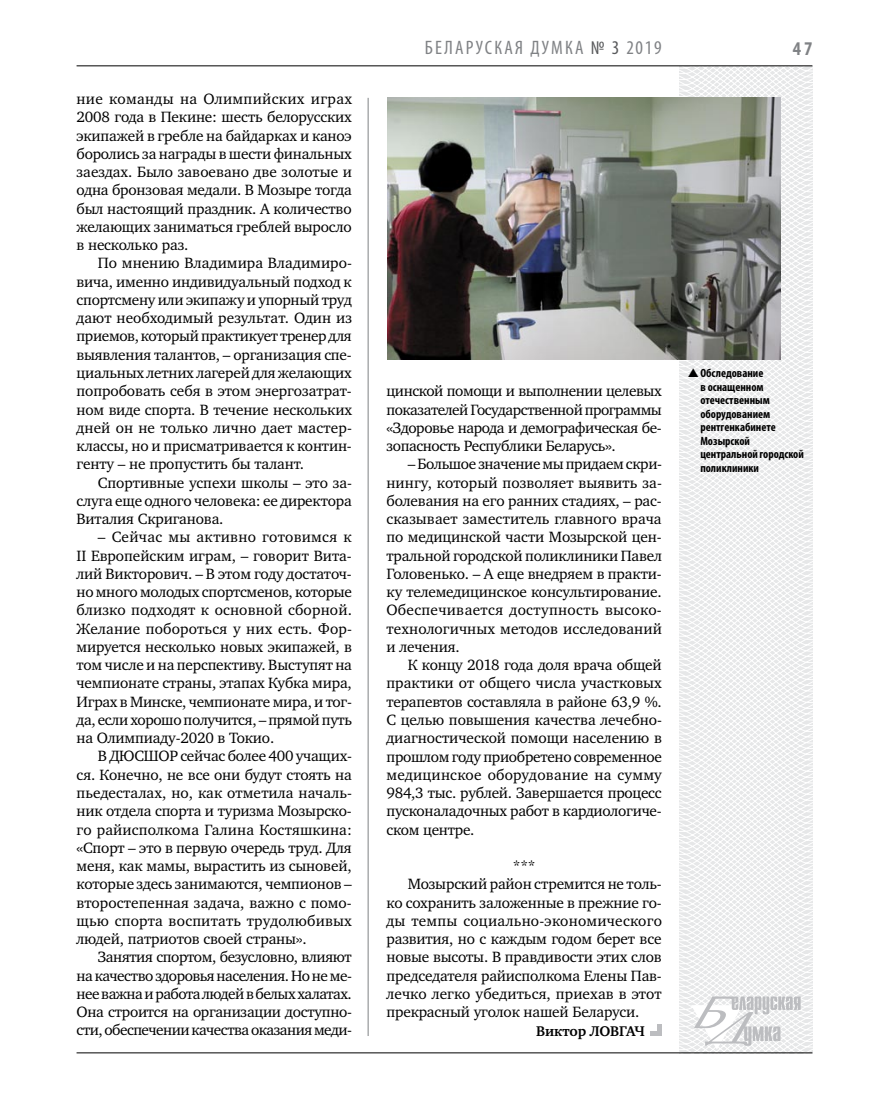
<style>
.page{position:relative;width:872px;height:1106px;background:#fff}
.page>*{position:absolute;margin:0;border:0;box-sizing:border-box;transform-origin:0 0}
.t1{font:condensed 19.5px "Myriad Pro";letter-spacing:.11em;color:#808285}
.t2{font:700 condensed 19.5px "Myriad Pro";color:#808285}
.t3{font:15.3px/18.3px "Charter C";letter-spacing:-.01em;color:#000;text-align:justify}
.t4{font:15.3px "Charter C";letter-spacing:.015em;color:#000}
.t5{font:700 14.4px "Charter C";letter-spacing:-.01em;color:#000}
.t6{font:700 condensed 12px/13.5px "Myriad Pro";color:#000}
.s1{color:#58595b}
</style>
<div class="page">
<hr style="left:368px;top:98px;width:1px;height:938px;background:#808285">
<svg style="left:621px;top:65px;width:192px;height:989px"></svg>
<svg style="left:691px;top:996px;width:109px;height:53px"></svg>
<hr style="left:77px;top:65px;width:735px;height:1px;background:#000">
<hr style="left:77px;top:1052px;width:735px;height:1px;background:#000">
<img style="left:387px;top:97px;width:393px;height:262px">
<div style="left:657px;top:1023px;width:5px;height:12px;background:#bcbdc0"></div>
<hr style="left:650px;top:1031px;width:12px;height:4px;background:#bcbdc0">
<svg style="left:688px;top:368px;width:10px;height:9px"></svg>
<p class="t3" style="left:77px;top:90px;width:277px">ние команды на Олимпийских играх 2008 года в Пекине: шесть белорусских экипажей в гребле на байдарках и каноэ боролись за награды в шести финальных заездах. Было завоевано две золотые и одна бронзовая медали. В Мозыре тогда был настоящий праздник. А количество желающих заниматься греблей выросло в несколько раз.</p>
<p class="t3" style="left:77px;top:254px;width:277px;text-indent:21px">По мнению Владимира Владимиро&shy;вича, именно индивидуальный подход к спортсмену или экипажу и упорный труд дают необходимый результат. Один из приемов, который практикует тренер для выявления талантов, – организация спе&shy;циальных летних лагерей для желающих попробовать себя в этом энергозатрат&shy;ном виде спорта. В течение нескольких дней он не только лично дает мастер&shy;классы, но и присматривается к контин&shy;генту – не пропустить бы талант.</p>
<p class="t3" style="left:77px;top:473px;width:277px;text-indent:21px">Спортивные успехи школы – это за&shy;слуга еще одного человека: ее директора Виталия Скриганова.</p>
<p class="t3" style="left:77px;top:528px;width:277px;text-indent:21px">– Сейчас мы активно готовимся к II Европейским играм, – говорит Вита&shy;лий Викторович. – В этом году достаточ&shy;но много молодых спортсменов, которые близко подходят к основной сборной.<br>Желание побороться у них есть. Фор&shy;мируется несколько новых экипажей, в том числе и на перспективу. Выступят на чемпионате страны, этапах Кубка мира, Играх в Минске, чемпионате мира, и тог&shy;да, если хорошо получится, – прямой путь на Олимпиаду-2020 в Токио.</p>
<p class="t3" style="left:77px;top:747px;width:277px;text-indent:21px">В ДЮСШОР сейчас более 400 учащих&shy;ся. Конечно, не все они будут стоять на пьедесталах, но, как отметила началь&shy;ник отдела спорта и туризма Мозырско&shy;го райисполкома Галина Костяшкина: «Спорт – это в первую очередь труд. Для меня, как мамы, вырастить из сыновей, которые здесь занимаются, чемпионов – второстепенная задача, важно с помо&shy;щью спорта воспитать трудолюбивых людей, патриотов своей страны».</p>
<p class="t3" style="left:77px;top:948px;width:277px;text-indent:21px">Занятия спортом, безусловно, влияют на качество здоровья населения. Но не ме&shy;нее важна и работа людей в белых халатах.<br>Она строится на организации доступно&shy;сти, обеспечении качества оказания меди-</p>
<p class="t1" style="left:425px;top:36px;width:129px">БЕЛАРУСКА Я ДУМКА</p>
<p class="t1" style="left:591px;top:36px;width:72px"><span class="s1">№ 3</span> 2019</p>
<p class="t2" style="left:793px;top:37px;width:21px">47</p>
<p class="t3" style="left:386px;top:382px;width:277px">цинской помощи и выполнении целевых показателей Государственной программы «Здоровье народа и демографическая бе&shy;зопасность Республики Беларусь».</p>
<p class="t3" style="left:386px;top:455px;width:277px;text-indent:21px">– Большое значение мы придаем скри&shy;нингу, который позволяет выявить за&shy;болевания на его ранних стадиях, – рас&shy;сказывает заместитель главного врача по медицинской части Мозырской цен&shy;тральной городской поликлиники Павел Головенько. – А еще внедряем в практи&shy;ку телемедицинское консультирование.<br>Обеспечивается доступность высоко&shy;технологичных методов исследований и лечения.</p>
<p class="t3" style="left:386px;top:656px;width:277px;text-indent:21px">К концу 2018 года доля врача общей практики от общего числа участковых терапевтов составляла в районе 63,9 %.<br>С целью повышения качества лечебно&shy;диагностической помощи населению в прошлом году приобретено современное медицинское оборудование на сумму 984,3 тыс. рублей. Завершается процесс пусконаладочных работ в кардиологиче&shy;ском центре.</p>
<p class="t3" style="left:513px;top:857px;width:24px">***</p>
<p class="t3" style="left:408px;top:875px;width:255px">Мозырский район стремится не толь-</p>
<p class="t3" style="left:386px;top:893px;width:277px">ко сохранить заложенные в прежние го-</p>
<p class="t4" style="left:386px;top:912px;width:277px">ды темпы социально-экономического</p>
<p class="t3" style="left:386px;top:930px;width:277px">развития, но с каждым годом берет все</p>
<p class="t3" style="left:386px;top:948px;width:277px">новые высоты. В правдивости этих слов</p>
<p class="t3" style="left:386px;top:966px;width:277px">председателя райисполкома Елены Пав-</p>
<p class="t3" style="left:386px;top:984px;width:277px">лечко легко убедиться, приехав в этот</p>
<p class="t3" style="left:386px;top:1003px;width:254px">прекрасный уголок нашей Беларуси.</p>
<p class="t5" style="left:536px;top:1022px;width:110px">Виктор ЛОВГАЧ</p>
<p class="t6" style="left:700px;top:366px;width:105px">Обследование<br>в оснащенном отечественным оборудованием рентгенкабинете<br>Мозырской центральной городской поликлиники</p>
</div>
